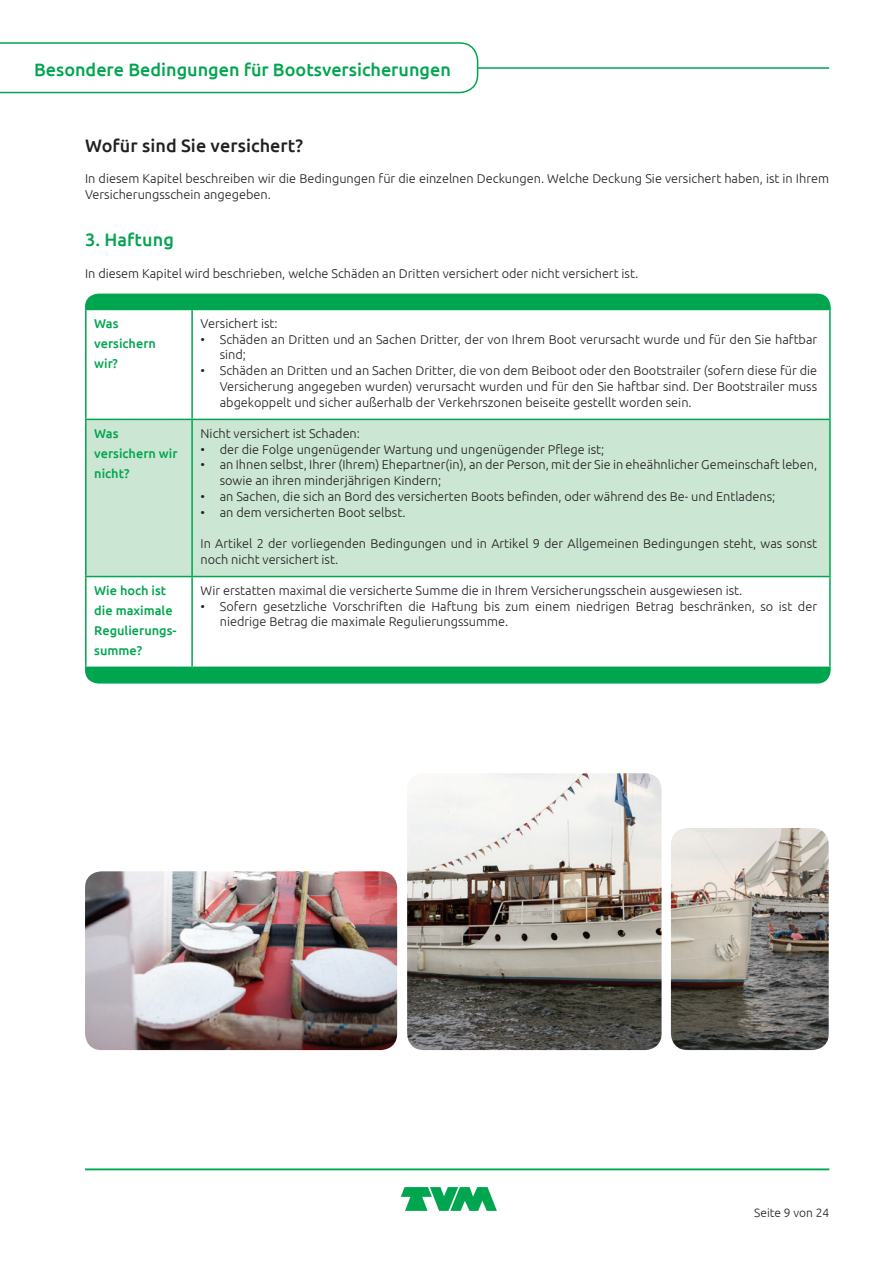
<style>
.page{position:relative;width:893px;height:1263px;background:#fff}
.page>*{position:absolute;margin:0;border:0;box-sizing:border-box;transform-origin:0 0}
.Hoofdstuk{font:500 18px "Ubuntu";color:#00a54f}
.Bodykopje_zw{font:500 18px "Ubuntu";letter-spacing:.005em;color:#231f20}
.Body{font:300 12.75px/15.8px "Ubuntu";color:#231f20}
.Tabel_-_vraag{font:500 12.75px/19.8px "Ubuntu";color:#00a54f}
.t1{font:300 12px "Ubuntu";color:#231f20}
</style>
<div class="page">
<hr style="left:85px;top:67px;width:744px;height:2px;background:#00a54f">
<svg style="left:0;top:42px;width:479px;height:52px"></svg>
<img style="left:407px;top:773px;width:422px;height:277px">
<img style="left:85px;top:871px;width:312px;height:179px">
<svg style="left:401px;top:1187px;width:96px;height:24px"></svg>
<hr style="left:85px;top:1169px;width:744px;height:1px;background:#00a54f">
<div style="left:85px;top:294px;width:746px;height:15px;background:#00a54f"></div>
<div style="left:85px;top:668px;width:746px;height:15px;background:#00a54f"></div>
<div style="left:87px;top:420px;width:742px;height:156px;background:#cbe6d3"></div>
<hr style="left:85px;top:310px;width:2px;height:109px;background:#00a54f">
<hr style="left:85px;top:309px;width:107px;height:1px;background:#00a54f">
<hr style="left:192px;top:309px;width:639px;height:1px;background:#00a54f">
<hr style="left:191px;top:310px;width:2px;height:109px;background:#00a54f">
<hr style="left:829px;top:310px;width:2px;height:109px;background:#00a54f">
<hr style="left:85px;top:420px;width:2px;height:156px;background:#00a54f">
<hr style="left:85px;top:419px;width:107px;height:1px;background:#00a54f">
<hr style="left:192px;top:419px;width:639px;height:1px;background:#00a54f">
<hr style="left:191px;top:420px;width:2px;height:156px;background:#00a54f">
<hr style="left:829px;top:420px;width:2px;height:156px;background:#00a54f">
<hr style="left:85px;top:577px;width:2px;height:90px;background:#00a54f">
<hr style="left:85px;top:576px;width:107px;height:1px;background:#00a54f">
<hr style="left:192px;top:576px;width:639px;height:1px;background:#00a54f">
<hr style="left:191px;top:577px;width:2px;height:90px;background:#00a54f">
<hr style="left:829px;top:577px;width:2px;height:90px;background:#00a54f">
<hr style="left:85px;top:667px;width:107px;height:1px;background:#00a54f">
<hr style="left:192px;top:667px;width:639px;height:1px;background:#00a54f">
<h1 class="Hoofdstuk" style="left:34px;top:58px;width:418px">Besondere Bedingungen für Bootsversicherungen</h1>
<p class="Bodykopje_zw" style="left:85px;top:134px;width:220px">Wofür sind Sie versichert?</p>
<p class="Body" style="left:85px;top:171px;width:746px">In diesem Kapitel beschreiben wir die Bedingungen für die einzelnen Deckungen. Welche Deckung Sie versichert haben, ist in Ihrem<br>Versicherungsschein angegeben.</p>
<p class="Hoofdstuk" style="left:85px;top:229px;width:90px">3. Haftung</p>
<p class="Body" style="left:85px;top:265px;width:555px">In diesem Kapitel wird beschrieben, welche Schäden an Dritten versichert oder nicht versichert ist.</p>
<p class="Tabel_-_vraag" style="left:94px;top:313px;width:63px">Was versichern wir?</p>
<p class="Body" style="left:201px;top:315px;width:79px">Versichert ist:</p>
<p class="Body" style="left:220px;top:331px;width:599px;text-indent:-19px">• Schäden an Dritten und an Sachen Dritter, der von Ihrem Boot verursacht wurde und für den Sie haftbar sind;</p>
<p class="Body" style="left:220px;top:362px;width:599px;text-align:justify;text-indent:-19px">• Schäden an Dritten und an Sachen Dritter, die von dem Beiboot oder den Bootstrailer (sofern diese für die Versicherung angegeben wurden) verursacht wurden und für den Sie haftbar sind. Der Bootstrailer muss abgekoppelt und sicher außerhalb der Verkehrszonen beiseite gestellt worden sein.</p>
<p class="Tabel_-_vraag" style="left:94px;top:423px;width:85px">Was versichern wir nicht?</p>
<p class="Body" style="left:201px;top:425px;width:161px">Nicht versichert ist Schaden:</p>
<p class="Body" style="left:201px;top:441px;width:405px">• der die Folge ungenügender Wartung und ungenügender Pflege ist;</p>
<p class="Body" style="left:220px;top:456px;width:599px;text-indent:-19px">• an Ihnen selbst, Ihrer (Ihrem) Ehepartner(in), an der Person, mit der Sie in eheähnlicher Gemeinschaft leben, sowie an ihren minderjährigen Kindern;</p>
<p class="Body" style="left:201px;top:488px;width:576px">• an Sachen, die sich an Bord des versicherten Boots befinden, oder während des Be- und Entladens;</p>
<p class="Body" style="left:201px;top:504px;width:206px">• an dem versicherten Boot selbst.</p>
<p class="Body" style="left:201px;top:535px;width:618px">In Artikel 2 der vorliegenden Bedingungen und in Artikel 9 der Allgemeinen Bedingungen steht, was sonst noch nicht versichert ist.</p>
<p class="Tabel_-_vraag" style="left:94px;top:580px;width:84px">Wie hoch ist die maximale<br>Regulierungs&shy;summe?</p>
<p class="Body" style="left:201px;top:582px;width:543px">Wir erstatten maximal die versicherte Summe die in Ihrem Versicherungsschein ausgewiesen ist.</p>
<p class="Body" style="left:220px;top:598px;width:599px;text-indent:-19px">• Sofern gesetzliche Vorschriften die Haftung bis zum einem niedrigen Betrag beschränken, so ist der niedrige Betrag die maximale Regulierungssumme.</p>
<p class="t1" style="left:754px;top:1205px;width:76px">Seite 9 von 24</p>
</div>
